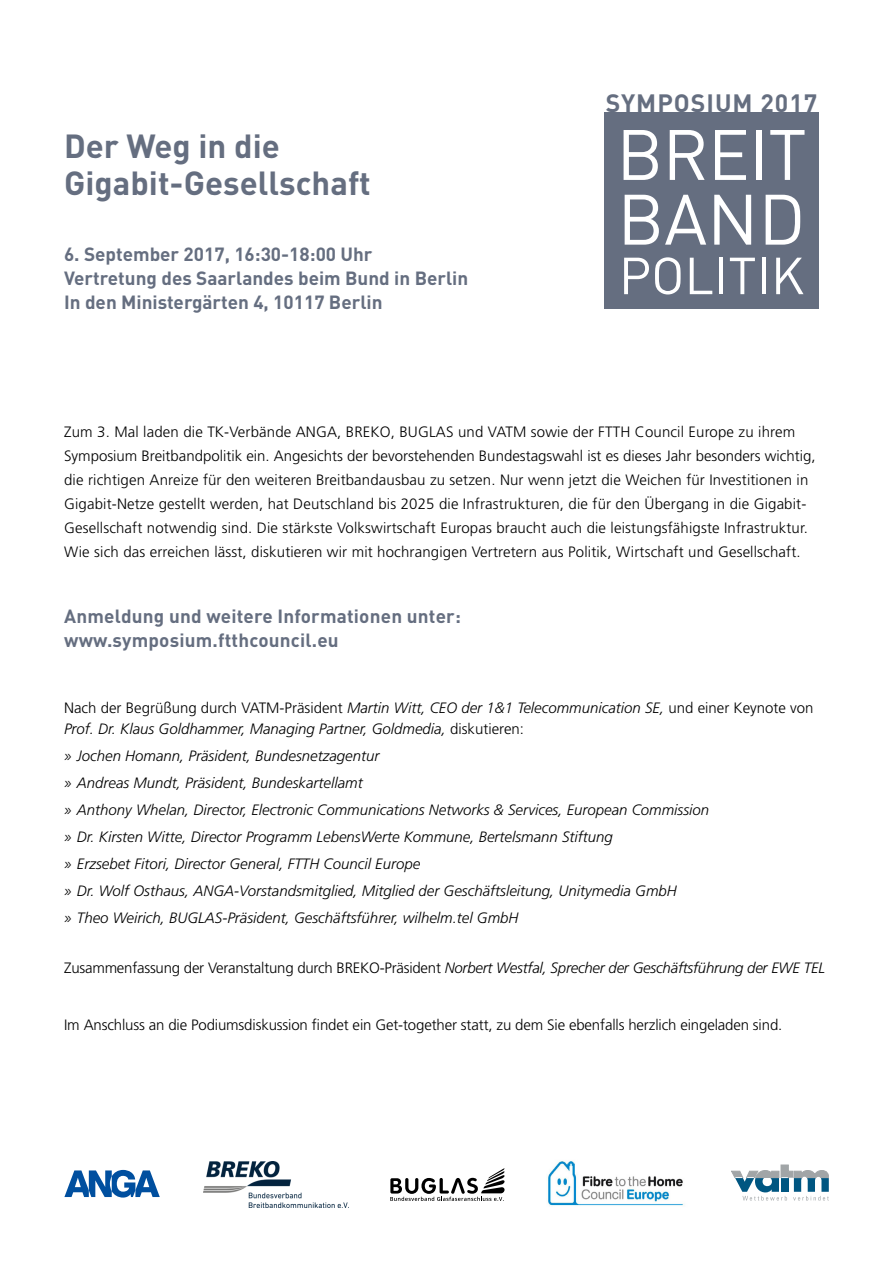
<style>
.page{position:relative;width:893px;height:1263px;background:#fff}
.page>*{position:absolute;margin:0;border:0;box-sizing:border-box;transform-origin:0 0}
.t1{font:70.05px/64.7px "DIN";letter-spacing:-.01em;color:#fff}
.t2{font:51.3px "DIN";color:#fff}
.t3{font:700 33px/37.5px "DIN";color:#656e80}
.t4{font:700 24.75px "DIN";letter-spacing:.04em;color:#656e80}
.t5{font:700 18.9px/24px "DIN";color:#656e80}
.t6{font:300 15px/24px "Frutiger";letter-spacing:.01em;color:#000}
.t7{font:italic 300 15px/27px "Frutiger";color:#000}
.t8{font:300 15px "Frutiger";letter-spacing:-.015em;color:#000}
.t9{font:300 15px "Frutiger";letter-spacing:-.01em;color:#000}
.s1{font-style:normal}
.s2{font-style:italic}
</style>
<div class="page">
<div style="left:604px;top:112px;width:215px;height:197px;background:#656e80"></div>
<svg style="left:64px;top:1170px;width:96px;height:27px"></svg>
<img style="left:548px;top:1161px;width:136px;height:45px">
<img style="left:203px;top:1162px;width:145px;height:45px">
<svg style="left:390px;top:1168px;width:115px;height:33px"></svg>
<svg style="left:731px;top:1164px;width:98px;height:36px"></svg>
<h3 class="t3" style="left:64px;top:126px;width:308px">Der Weg in die<br>Gigabit-Gesellschaft</h3>
<p class="t5" style="left:64px;top:242px;width:406px">6. September 2017, 16:30-18:00 Uhr<br>Vertretung des Saarlandes beim Bund in Berlin<br>In den Ministergärten 4, 10117 Berlin</p>
<h3 class="t4" style="left:606px;top:87px;width:213px">SYMPOSIUM 2017</h3>
<h1 class="t1" style="left:616px;top:121px;width:192px">BREIT<br>BAND</h1>
<h2 class="t2" style="left:619px;top:244px;width:187px">POLITIK</h2>
<p class="t6" style="left:64px;top:420px;width:753px">Zum 3. Mal laden die TK-Verbände ANGA, BREKO, BUGLAS und VATM sowie der FTTH Council Europe zu ihrem Symposium Breitbandpolitik ein. Angesichts der bevorstehenden Bundestagswahl ist es dieses Jahr besonders wichtig, die richtigen Anreize für den weiteren Breitbandausbau zu setzen. Nur wenn jetzt die Weichen für Investitionen in Gigabit-Netze gestellt werden, hat Deutschland bis 2025 die Infrastrukturen, die für den Übergang in die Gigabit-Gesellschaft notwendig sind. Die stärkste Volkswirtschaft Europas braucht auch die leistungsfähigste Infrastruktur.<br>Wie sich das erreichen lässt, diskutieren wir mit hochrangigen Vertretern aus Politik, Wirtschaft und Gesellschaft.</p>
<p class="t5" style="left:64px;top:603px;width:398px">Anmeldung und weitere Informationen unter: www.symposium.ftthcouncil.eu</p>
<p class="t7" style="left:64px;top:697px;width:751px;line-height:21px"><span class="s1">Nach der Begrüßung durch VATM-Präsident</span> Martin Witt, CEO der 1&amp;1 Telecommunication SE, <span class="s1">und einer Keynote von<br></span>Prof. Dr. Klaus Goldhammer, Managing Partner, Goldmedia, <span class="s1">diskutieren:</span></p>
<p class="t7" style="left:64px;top:742px;width:647px">» Jochen Homann, Präsident, Bundesnetzagentur<br>» Andreas Mundt, Präsident, Bundeskartellamt<br>» Anthony Whelan, Director, Electronic Communications Networks &amp; Services, European Commission » Dr. Kirsten Witte, Director Programm LebensWerte Kommune, Bertelsmann Stiftung<br>» Erzsebet Fitori, Director General, FTTH Council Europe<br>» Dr. Wolf Osthaus, ANGA-Vorstandsmitglied, Mitglied der Geschäftsleitung, Unitymedia GmbH<br>» Theo Weirich, BUGLAS-Präsident, Geschäftsführer, wilhelm.tel GmbH</p>
<p class="t8" style="left:64px;top:959px;width:762px">Zusammenfassung der Veranstaltung durch BREKO-Präsident <span class="s2">Norbert Westfal, Sprecher der Geschäftsführung der EWE TEL</span></p>
<p class="t9" style="left:64px;top:1016px;width:720px">Im Anschluss an die Podiumsdiskussion findet ein Get-together statt, zu dem Sie ebenfalls herzlich eingeladen sind.</p>
</div>
